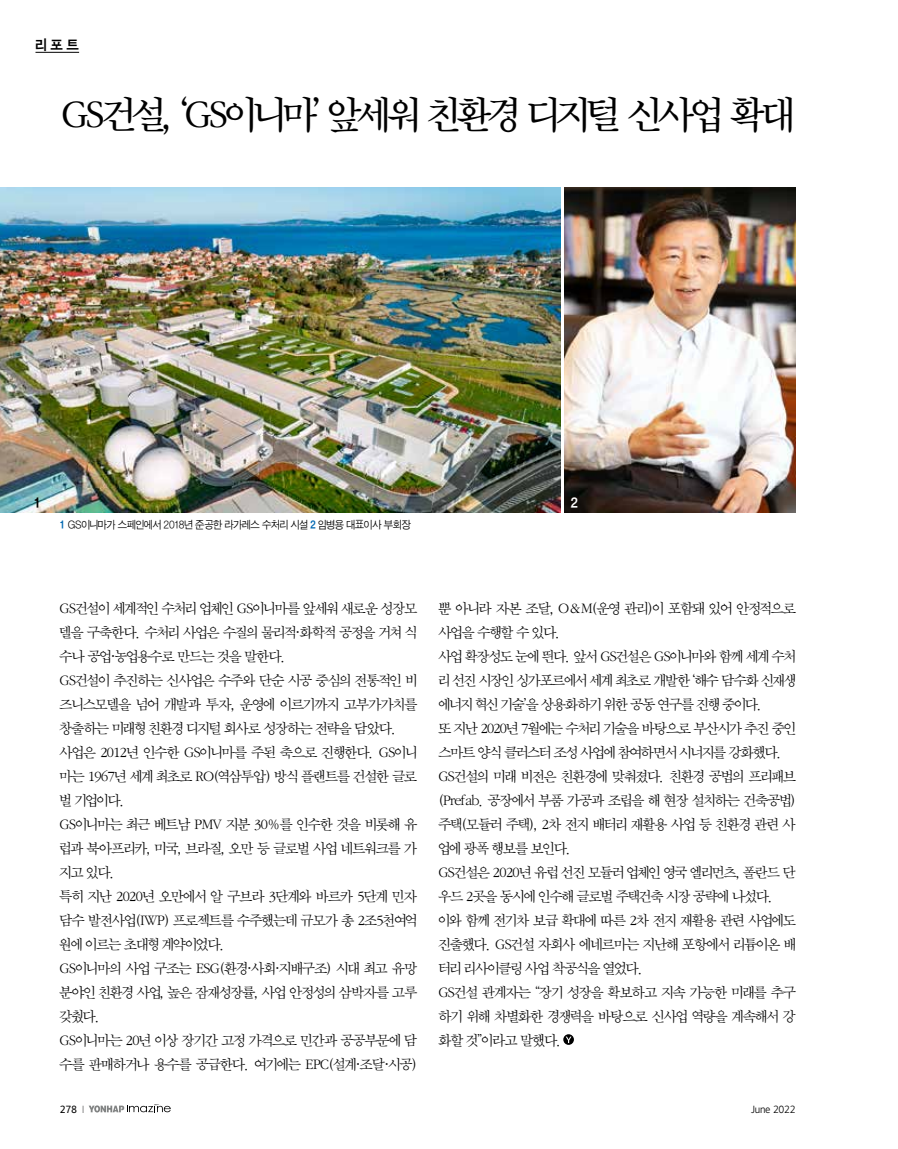
<style>
.page{position:relative;width:898px;height:1149px;background:#fff}
.page>*{position:absolute;margin:0;border:0;box-sizing:border-box;transform-origin:0 0}
.t1{font:500 40.5px "SD Myungjo Std";letter-spacing:-.075em;color:#000}
.t2{font:300 15px/24px "SD Myungjo Std";letter-spacing:-.04em;color:#000}
.t3{font:700 14.25px "SD Gothic Std";color:#000}
.t4{font:700 14.25px "SD Gothic Std";color:#fff}
.t5{font:300 10.95px "SD Gothic Std";letter-spacing:-.02em;color:#000;scale:.96 1}
.t6{font:500 10.5px "Arita Heiti";letter-spacing:-.025em;color:#000}
.t7{font:700 10.5px "Arita Heiti";color:#000}
.s1{font-weight:700;font-size:11.25px;color:#0068b2}
.s2{font-weight:300}
</style>
<div class="page">
<hr style="left:35px;top:52px;width:44px;height:1px;background:#000">
<svg style="left:89px;top:1104px;width:82px;height:8px"></svg>
<img style="left:0;top:187px;width:560px;height:326px">
<img style="left:564px;top:187px;width:231px;height:326px">
<svg style="left:563px;top:1033px;width:10px;height:11px"></svg>
<svg style="left:565px;top:1036px;width:6px;height:6px"></svg>
<p class="t3" style="left:35px;top:38px;width:45px">리포트</p>
<h1 class="t1" style="left:61px;top:95px;width:734px">GS건설, ‘GS이니마’ 앞세워 친환경 디지털 신사업 확대</h1>
<p class="t3" style="left:34px;top:495px;width:9px">1</p>
<p class="t4" style="left:570px;top:495px;width:9px">2</p>
<p class="t5" style="left:60px;top:519px;width:367px"><span class="s1">1</span> GS이니마가 스페인에서 2018년 준공한 라가레스 수처리 시설 <span class="s1">2</span> 임병용 대표이사 부회장</p>
<p class="t2" style="left:60px;top:596px;width:359px">GS건설이 세계적인 수처리 업체인 GS이니마를 앞세워 새로운 성장모 델을 구축한다. 수처리 사업은 수질의 물리적·화학적 공정을 거쳐 식 수나 공업·농업용수로 만드는 것을 말한다.<br>GS건설이 추진하는 신사업은 수주와 단순 시공 중심의 전통적인 비 즈니스모델을 넘어 개발과 투자, 운영에 이르기까지 고부가가치를 창출하는 미래형 친환경 디지털 회사로 성장하는 전략을 담았다. 사업은 2012년 인수한 GS이니마를 주된 축으로 진행한다. GS이니 마는 1967년 세계 최초로 RO(역삼투압) 방식 플랜트를 건설한 글로 벌 기업이다.<br>GS이니마는 최근 베트남 PMV 지분 30％를 인수한 것을 비롯해 유 럽과 북아프리카, 미국, 브라질, 오만 등 글로벌 사업 네트워크를 가 지고 있다.<br>특히 지난 2020년 오만에서 알 구브라 3단계와 바르카 5단계 민자 담수 발전사업(IWP) 프로젝트를 수주했는데 규모가 총 2조5천여억 원에 이르는 초대형 계약이었다.<br>GS이니마의 사업 구조는 ESG(환경·사회·지배구조) 시대 최고 유망 분야인 친환경 사업, 높은 잠재성장률, 사업 안정성의 삼박자를 고루 갖췄다.<br>GS이니마는 20년 이상 장기간 고정 가격으로 민간과 공공부문에 담 수를 판매하거나 용수를 공급한다. 여기에는 EPC(설계·조달·시공)</p>
<p class="t2" style="left:438px;top:596px;width:359px">뿐 아니라 자본 조달, O＆M(운영 관리)이 포함돼 있어 안정적으로 사업을 수행할 수 있다.<br>사업 확장성도 눈에 띈다. 앞서 GS건설은 GS이니마와 함께 세계 수처 리 선진 시장인 싱가포르에서 세계 최초로 개발한 ‘해수 담수화 신재생 에너지 혁신 기술’을 상용화하기 위한 공동 연구를 진행 중이다.<br>또 지난 2020년 7월에는 수처리 기술을 바탕으로 부산시가 추진 중인 스마트 양식 클러스터 조성 사업에 참여하면서 시너지를 강화했다.<br>GS건설의 미래 비전은 친환경에 맞춰졌다. 친환경 공법의 프리패브 (Prefab. 공장에서 부품 가공과 조립을 해 현장 설치하는 건축공법) 주택(모듈러 주택), 2차 전지 배터리 재활용 사업 등 친환경 관련 사 업에 광폭 행보를 보인다.<br>GS건설은 2020년 유럽 선진 모듈러 업체인 영국 엘리먼츠, 폴란드 단 우드 2곳을 동시에 인수해 글로벌 주택건축 시장 공략에 나섰다. 이와 함께 전기차 보급 확대에 따른 2차 전지 재활용 관련 사업에도 진출했다. GS건설 자회사 에네르마는 지난해 포항에서 리튬이온 배 터리 리사이클링 사업 착공식을 열었다.<br>GS건설 관계자는 “장기 성장을 확보하고 지속 가능한 미래를 추구 하기 위해 차별화한 경쟁력을 바탕으로 신사업 역량을 계속해서 강 화할 것”이라고 말했다.</p>
<p class="t7" style="left:60px;top:1102px;width:26px">278 <span class="s2">I</span></p>
<p class="t6" style="left:750px;top:1102px;width:46px">June 2022</p>
</div>
